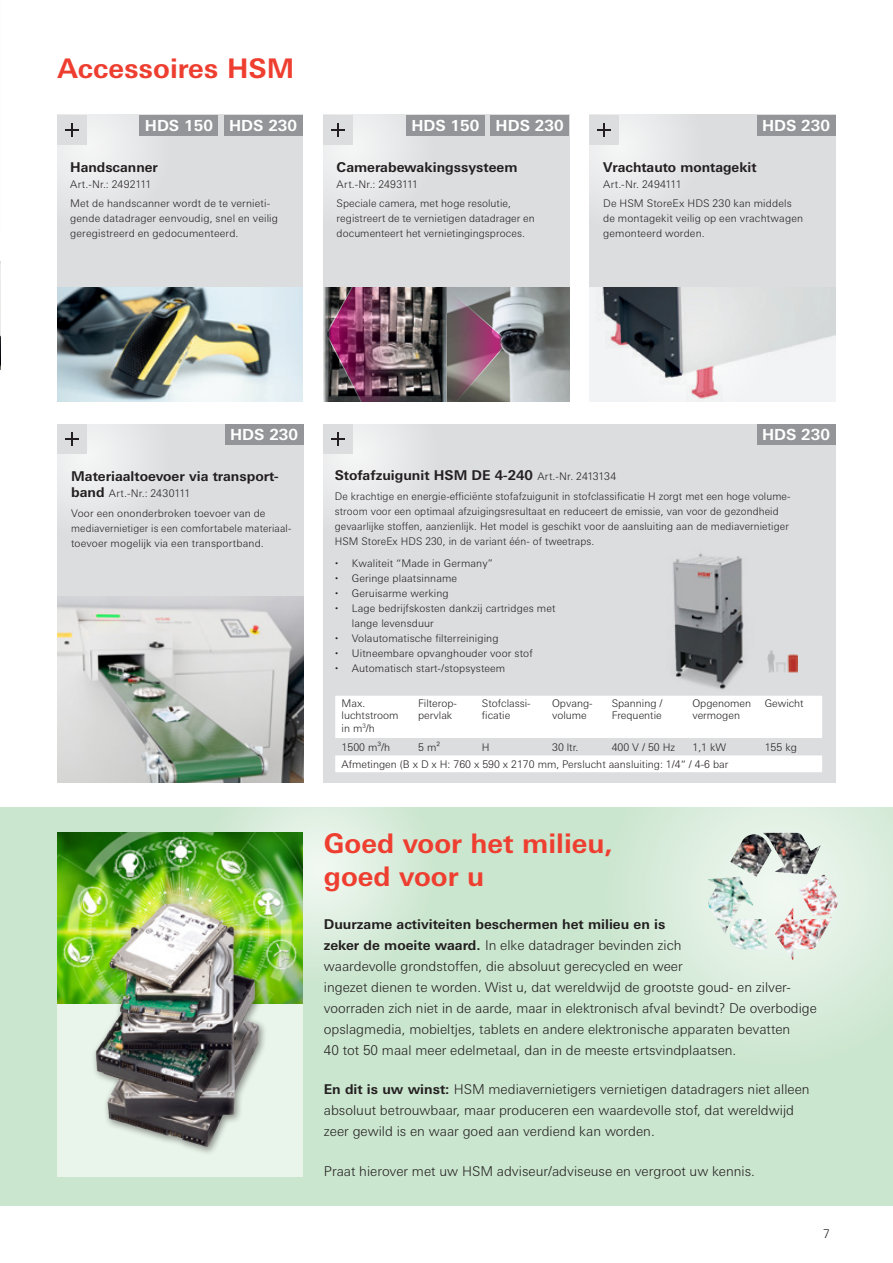
<style>
.page{position:relative;width:893px;height:1263px;background:#fff}
.page>*{position:absolute;margin:0;border:0;box-sizing:border-box;transform-origin:0 0}
.t1{font:700 27px/33px "Univers Next W1 G";color:#ee3e30}
.t2{font:700 15.3px "Univers Next W1 G";color:#fff}
.t3{font:300 13.5px/21px "Univers Next W1 G";color:#231f20}
.t4{font:700 13.5px "Univers Next W1 G";color:#231f20}
.t5{font:300 12px "Univers Next W1 G";color:#231f20}
.t6{font:300 10.5px/15px "Univers Next W1 G";letter-spacing:.01em;color:#231f20}
.t7{font:300 10.5px/15px "Univers Next W1 G";letter-spacing:.01em;color:#231f20;scale:.95 1}
.s1{font-weight:700;font-size:13.5px}
.s2{font-weight:300;font-size:10.5px}
.s3{font-weight:700}
</style>
<div class="page">
<div style="left:590px;top:115px;width:246px;height:287px;background:#dcdddf"></div>
<div style="left:58px;top:424px;width:246px;height:287px;background:#dcdddf"></div>
<img style="left:58px;top:596px;width:246px;height:186px">
<div style="left:0;top:807px;width:893px;height:398px;background:#cbe6cf"></div>
<svg style="left:205px;top:754px;width:229px;height:229px"></svg>
<svg style="left:604px;top:717px;width:289px;height:306px;fill:#dbedde"></svg>
<img style="left:707px;top:833px;width:131px;height:127px">
<img style="left:58px;top:833px;width:244px;height:171px">
<div style="left:57px;top:1005px;width:246px;height:172px;background:#e9f5ea"></div>
<div style="left:91px;top:898px;width:177px;height:258px;background:#231f20;opacity:.5"></div>
<img style="left:109px;top:903px;width:63px;height:112px">
<img style="left:0;top:262px;width:1px;height:108px">
<div style="left:57px;top:115px;width:246px;height:287px;background:#dcdddf"></div>
<img style="left:57px;top:287px;width:246px;height:115px">
<div style="left:323px;top:424px;width:512px;height:358px;background:#dcdddf"></div>
<div style="left:323px;top:115px;width:246px;height:172px;background:#dcdddf"></div>
<svg style="left:57px;top:115px;width:84px;height:83px"></svg>
<svg style="left:323px;top:424px;width:84px;height:81px"></svg>
<svg style="left:323px;top:115px;width:80px;height:83px"></svg>
<div style="left:589px;top:115px;width:30px;height:30px;background:#dcdddf"></div>
<svg style="left:590px;top:115px;width:81px;height:83px"></svg>
<div style="left:57px;top:424px;width:30px;height:30px;background:#dcdddf"></div>
<svg style="left:58px;top:424px;width:81px;height:83px"></svg>
<div style="left:224px;top:115px;width:79px;height:21px;background:#939598"></div>
<div style="left:490px;top:115px;width:79px;height:21px;background:#939598"></div>
<div style="left:757px;top:115px;width:79px;height:21px;background:#939598"></div>
<div style="left:225px;top:424px;width:79px;height:21px;background:#939598"></div>
<div style="left:139px;top:115px;width:79px;height:21px;background:#939598"></div>
<div style="left:406px;top:115px;width:79px;height:21px;background:#939598"></div>
<div style="left:757px;top:424px;width:78px;height:21px;background:#939598"></div>
<img style="left:323px;top:287px;width:246px;height:115px">
<svg style="left:590px;top:287px;width:246px;height:115px;fill:#f2f3f4"></svg>
<svg style="left:606px;top:287px;width:173px;height:115px"></svg>
<img style="left:767px;top:650px;width:30px;height:23px">
<img style="left:673px;top:553px;width:71px;height:137px">
<svg style="left:335px;top:696px;width:487px;height:76px"></svg>
<hr style="left:453px;top:768px;width:85px;height:1px;background:#fff">
<h1 class="t1" style="left:57px;top:51px;width:238px">Accessoires HSM</h1>
<h2 class="t2" style="left:145px;top:116px;width:70px">HDS 150</h2>
<h2 class="t2" style="left:411px;top:116px;width:70px">HDS 150</h2>
<h2 class="t2" style="left:229px;top:116px;width:70px">HDS 230</h2>
<h2 class="t2" style="left:496px;top:116px;width:70px">HDS 230</h2>
<h2 class="t2" style="left:762px;top:116px;width:70px">HDS 230</h2>
<p class="t4" style="left:70px;top:159px;width:89px">Handscanner</p>
<p class="t6" style="left:70px;top:175px;width:202px;line-height:19.2px">Art.-Nr.: 2492111<br>Met de handscanner wordt de te vernieti-</p>
<p class="t6" style="left:70px;top:211px;width:209px">gende datadrager eenvoudig, snel en veilig geregistreerd en gedocumenteerd.</p>
<p class="t4" style="left:337px;top:159px;width:182px">Camerabewakingssysteem</p>
<p class="t6" style="left:337px;top:175px;width:176px;line-height:19.2px">Art.-Nr.: 2493111<br>Speciale camera, met hoge resolutie,</p>
<p class="t6" style="left:337px;top:211px;width:200px">registreert de te vernietigen datadrager en documenteert het vernietingingsproces.</p>
<p class="t4" style="left:603px;top:159px;width:155px">Vrachtauto montagekit</p>
<p class="t6" style="left:603px;top:175px;width:190px;line-height:19.2px">Art.-Nr. 2494111<br>De HSM StoreEx HDS 230 kan middels</p>
<p class="t6" style="left:603px;top:211px;width:202px">de montagekit veilig op een vrachtwagen gemonteerd worden.</p>
<h2 class="t2" style="left:230px;top:426px;width:70px">HDS 230</h2>
<p class="t4" style="left:71px;top:468px;width:209px">Materiaaltoevoer via transport-</p>
<p class="t6" style="left:71px;top:484px;width:196px;line-height:19.2px"><span class="s1">band</span> Art.-Nr.: 2430111<br>Voor een ononderbroken toevoer van de</p>
<p class="t7" style="left:71px;top:520px;width:233px">mediavernietiger is een comfortabele materiaal&shy;toevoer mogelijk via een transportband.</p>
<p class="t4" style="left:335px;top:467px;width:283px">Stofafzuigunit HSM DE 4-240 <span class="s2">Art.-Nr. 2413134</span></p>
<h2 class="t2" style="left:762px;top:426px;width:70px">HDS 230</h2>
<p class="t6" style="left:335px;top:488px;width:457px">De krachtige en energie-efficiënte stofafzuigunit in stofclassificatie H zorgt met een hoge volume&shy;stroom voor een optimaal afzuigingsresultaat en reduceert de emissie, van voor de gezondheid gevaarlijke stoffen, aanzienlijk. Het model is geschikt voor de aansluiting aan de mediavernietiger HSM StoreEx HDS 230, in de variant één- of tweetraps.</p>
<p class="t6" style="left:352px;top:555px;width:205px">Kwaliteit “Made in Germany”<br>Geringe plaatsinname<br>Geruisarme werking<br>Lage bedrijfskosten dankzij cartridges met lange levensduur<br>Volautomatische filterreiniging<br>Uitneembare opvanghouder voor stof<br>Automatisch start-/stopsysteem</p>
<p class="t6" style="left:342px;top:697px;width:58px;line-height:12.6px">Max. luchtstroom in m<sup>3</sup>/h</p>
<p class="t6" style="left:418px;top:697px;width:40px;line-height:12.6px">Filterop&shy;pervlak</p>
<p class="t6" style="left:482px;top:697px;width:50px;line-height:12.6px">Stofclassi&shy;ficatie</p>
<p class="t6" style="left:552px;top:697px;width:42px;line-height:12.6px">Opvang&shy;volume</p>
<p class="t6" style="left:612px;top:697px;width:52px;line-height:12.6px">Spanning /<br>Frequentie</p>
<p class="t6" style="left:692px;top:697px;width:60px;line-height:12.6px">Opgenomen vermogen</p>
<p class="t6" style="left:765px;top:695px;width:40px">Gewicht</p>
<p class="t6" style="left:342px;top:739px;width:50px">1500 m³/h</p>
<p class="t6" style="left:418px;top:739px;width:23px">5 m²</p>
<p class="t6" style="left:482px;top:739px;width:9px">H</p>
<p class="t6" style="left:552px;top:739px;width:28px">30 ltr.</p>
<p class="t6" style="left:612px;top:739px;width:65px">400 V / 50 Hz</p>
<p class="t6" style="left:692px;top:739px;width:35px">1,1 kW</p>
<p class="t6" style="left:765px;top:739px;width:34px">155 kg</p>
<p class="t6" style="left:342px;top:756px;width:388px">Afmetingen (B x D x H: 760 x 590 x 2170 mm, Perslucht aansluiting: 1/4“ / 4-6 bar</p>
<h1 class="t1" style="left:324px;top:826px;width:291px">Goed voor het milieu, goed voor u</h1>
<p class="t3" style="left:324px;top:913px;width:494px"><span class="s3">Duurzame activiteiten beschermen het milieu en is<br>zeker de moeite waard.</span> In elke datadrager bevinden zich<br>waardevolle grondstoffen, die absoluut gerecycled en weer<br>ingezet dienen te worden. Wist u, dat wereldwijd de grootste goud- en zilver&shy;voorraden zich niet in de aarde, maar in elektronisch afval bevindt? De overbodige opslagmedia, mobieltjes, tablets en andere elektronische apparaten bevatten<br>40 tot 50 maal meer edelmetaal, dan in de meeste ertsvindplaatsen.</p>
<p class="t3" style="left:324px;top:1078px;width:487px"><span class="s3">En dit is uw winst:</span> HSM mediavernietigers vernietigen datadragers niet alleen absoluut betrouwbaar, maar produceren een waardevolle stof, dat wereldwijd zeer gewild is en waar goed aan verdiend kan worden.</p>
<p class="t3" style="left:324px;top:1161px;width:433px">Praat hierover met uw HSM adviseur/adviseuse en vergroot uw kennis.</p>
<p class="t5" style="left:823px;top:1226px;width:8px">7</p>
</div>
